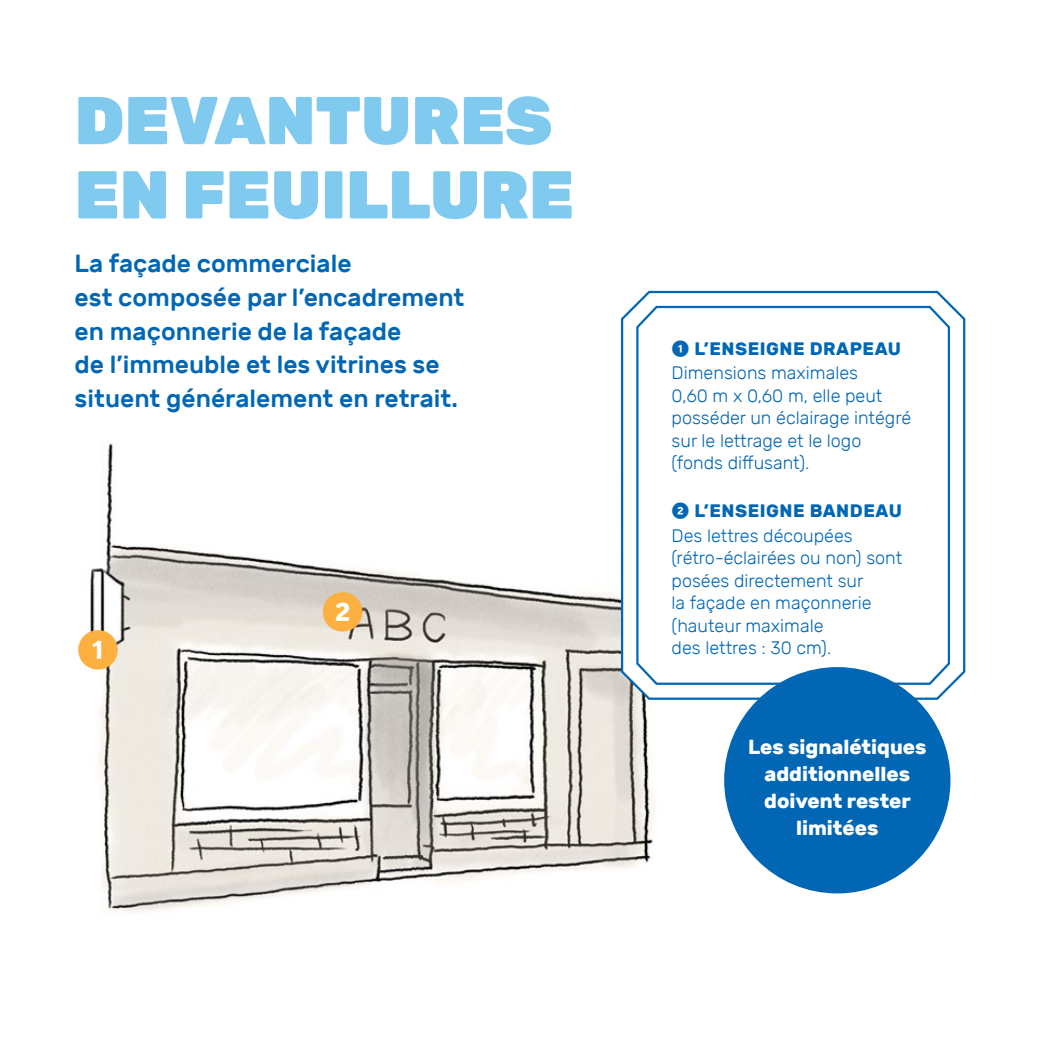
<style>
.page{position:relative;width:1040px;height:1053px;background:#fff}
.page>*{position:absolute;margin:0;border:0;box-sizing:border-box;transform-origin:0 0}
.Titre_1{font:900 67.5px/74.2px "Rubik";color:#80caf0}
.t1{font:700 43.2px "TT Norms";color:#fbb03f}
.Texte_courant{font:500 24.75px/33.8px "Rubik";color:#0167b4}
.légende_graph{font:700 20.25px/27px "Rubik";color:#fff;text-align:center}
.légende_graph-2{font:300 18px/22.5px "Rubik";color:#0167b4}
.légende_graph-3{font:700 18px "Rubik";letter-spacing:.03em;color:#0167b4}
.s1{font-family:"TT Norms"}
</style>
<div class="page">
<img style="left:90px;top:444px;width:565px;height:468px">
<div style="left:327px;top:596px;width:31px;height:31px;background:#fff;border-radius:50%"></div>
<svg style="left:620px;top:290px;width:346px;height:411px"></svg>
<svg style="left:635px;top:304px;width:316px;height:382px"></svg>
<div style="left:83px;top:634px;width:30px;height:30px;background:#fff;border-radius:50%"></div>
<div style="left:724px;top:667px;width:226px;height:226px;background:#0167b4;border-radius:50%"></div>
<p class="Titre_1" style="left:75px;top:84px;width:501px">DEVANTURES<br>EN FEUILLURE</p>
<p class="Texte_courant" style="left:75px;top:247px;width:391px">La façade commerciale<br>est composée par l’encadrement en maçonnerie de la façade<br>de l’immeuble et les vitrines se situent généralement en retrait.</p>
<p class="légende_graph-3" style="left:671px;top:338px;width:231px"><span class="s1">❶</span> L’ENSEIGNE DRAPEAU</p>
<p class="légende_graph-2" style="left:671px;top:362px;width:241px">Dimensions maximales<br>0,60 m x 0,60 m, elle peut posséder un éclairage intégré sur le lettrage et le logo (fonds diffusant).</p>
<p class="légende_graph-3" style="left:671px;top:500px;width:232px"><span class="s1">❷</span> L’ENSEIGNE BANDEAU</p>
<p class="légende_graph-2" style="left:671px;top:524px;width:232px">Des lettres découpées (rétro-éclairées ou non) sont posées directement sur<br>la façade en maçonnerie (hauteur maximale</p>
<p class="t1" style="left:321px;top:584px;width:45px">❷</p>
<p class="t1" style="left:77px;top:622px;width:45px">❶</p>
<p class="légende_graph-2" style="left:671px;top:636px;width:161px">des lettres : 30 cm).</p>
<p class="légende_graph" style="left:748px;top:733px;width:180px">Les signalétiques additionnelles doivent rester limitées</p>
</div>
